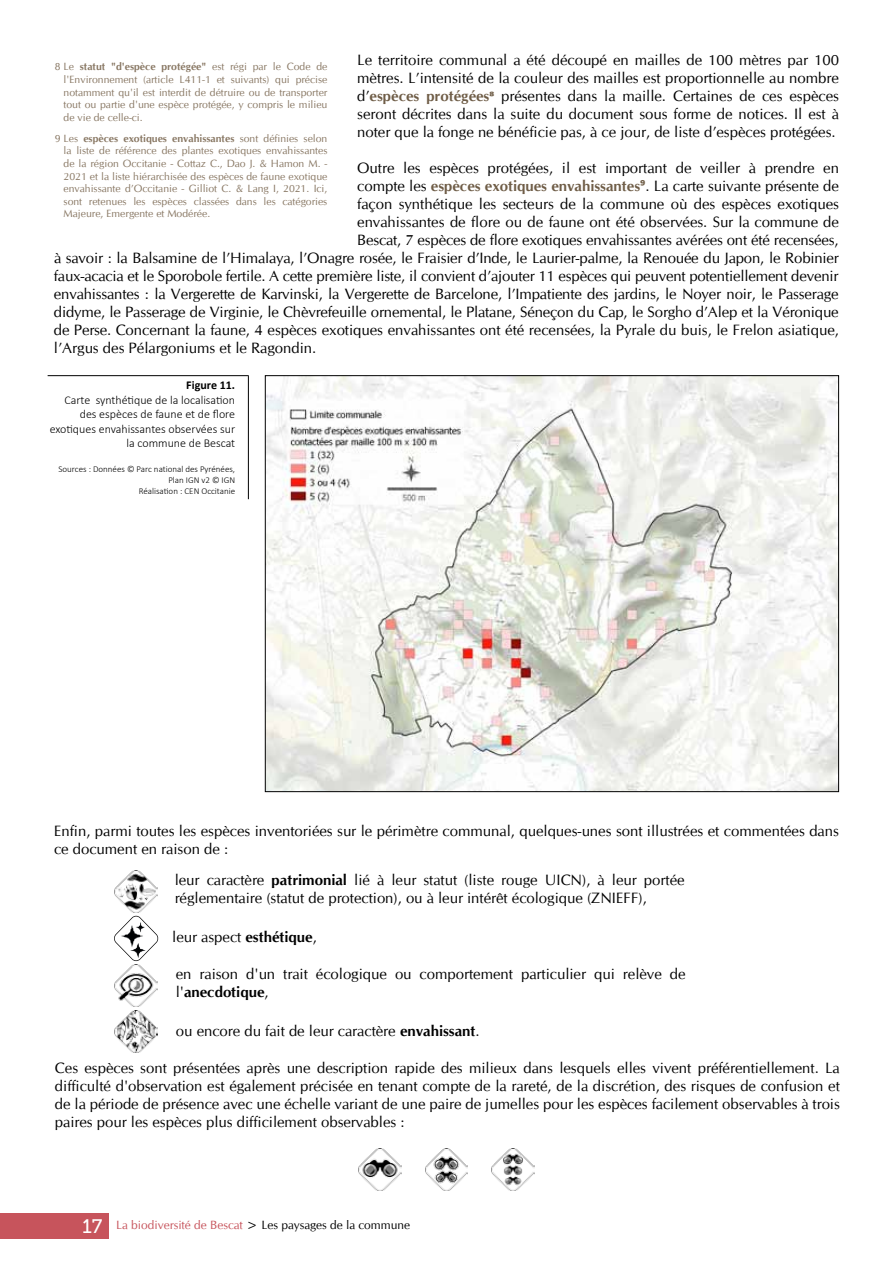
<style>
.page{position:relative;width:893px;height:1263px;background:#fff}
.page>*{position:absolute;margin:0;border:0;box-sizing:border-box;transform-origin:0 0}
.t1{font:15px/18px "CG Omega";color:#000}
.t2{font:300 12px/14.4px "Calibri";color:#000;text-align:right}
.t3{font:12px "CG Omega";color:#000}
.t4{font:700 12px "Calibri";color:#000}
.t5{font:10.5px/12.6px "CG Omega";color:#887763;text-align:justify}
.t6{font:300 9px/10.8px "Calibri";color:#000;text-align:right}
.s1{font-weight:700;color:#6f5d47}
.s2{font-family:"Calibri";font-weight:700;color:#6f5d47}
.s3{font-weight:700}
.s4{font-family:"Museo Slab 500";font-size:19.5px;color:#fff}
.s5{color:#c7545c}
</style>
<div class="page">
<img style="left:267px;top:377px;width:570px;height:413px">
<hr style="left:48px;top:375px;width:201px;height:1px;background:#000">
<hr style="left:248px;top:376px;width:1px;height:123px;background:#000">
<img style="left:115px;top:870px;width:42px;height:42px">
<svg style="left:114px;top:916px;width:45px;height:45px"></svg>
<img style="left:116px;top:921px;width:35px;height:37px">
<img style="left:115px;top:964px;width:42px;height:43px">
<img style="left:115px;top:1010px;width:42px;height:42px">
<img style="left:425px;top:1148px;width:43px;height:43px">
<img style="left:358px;top:1148px;width:43px;height:43px">
<img style="left:492px;top:1148px;width:42px;height:43px">
<div style="left:0;top:1213px;width:108px;height:26px;background:#c7545c"></div>
<p class="t1" style="left:357px;top:51px;width:483px;text-align:justify">Le territoire communal a été découpé en mailles de 100 mètres par 100 mètres. L’intensité de la couleur des mailles est proportionnelle au nombre d’<span class="s1">espèces protégées</span><span class="s2">8</span> présentes dans la maille. Certaines de ces espèces seront décrites dans la suite du document sous forme de notices. Il est à noter que la fonge ne bénéficie pas, à ce jour, de liste d’espèces protégées.</p>
<p class="t1" style="left:357px;top:159px;width:483px">Outre les espèces protégées, il est important de veiller à prendre en</p>
<p class="t1" style="left:357px;top:177px;width:483px">compte les <span class="s1">espèces exotiques envahissantes</span><span class="s2">⁹</span>. La carte suivante présente de</p>
<p class="t1" style="left:357px;top:195px;width:483px">façon synthétique les secteurs de la commune où des espèces exotiques</p>
<p class="t1" style="left:357px;top:213px;width:483px">envahissantes de flore ou de faune ont été observées. Sur la commune de</p>
<p class="t1" style="left:357px;top:231px;width:483px">Bescat, 7 espèces de flore exotiques envahissantes avérées ont été recensées,</p>
<p class="t1" style="left:54px;top:249px;width:786px">à savoir : la Balsamine de l’H imalaya, l’Onagre rosée, le Fraisier d’Inde, le Laurier-palme, la Renouée du Japon, le Robinier</p>
<p class="t1" style="left:54px;top:267px;width:786px">faux-acacia et le Sporobole fertile. A cette première liste, il convient d’ajouter 11 espèces qui peuvent potentiellement devenir</p>
<p class="t1" style="left:54px;top:285px;width:786px">envahissantes : la Vergerette de Karvinski, la Vergerette de Barcelone, l’Impatiente des jardins, le Noyer noir, le Passerage</p>
<p class="t1" style="left:54px;top:303px;width:786px">didyme, le Passerage de Virginie, le Chèvrefeuille ornemental, le Platane, Séneçon du Cap, le Sorgho d’Alep et la Véronique</p>
<p class="t1" style="left:54px;top:321px;width:786px">de Perse. Concernant la faune, 4 espèces exotiques envahissantes ont été recensées, la Pyrale du buis, le Frelon asiatique,</p>
<p class="t1" style="left:54px;top:339px;width:264px">l’Argus des Pélargoniums et le Ragondin.</p>
<p class="t5" style="left:64px;top:61px;width:265px;text-indent:-9px">8 Le <span class="s3">statut "d'espèce protégée"</span> est régi par le Code de l'Environnement (article L411-1 et suivants) qui précise notamment qu'il est interdit de détruire ou de transporter tout ou partie d'une espèce protégée, y compris le milieu de vie de celle-ci.</p>
<p class="t5" style="left:64px;top:132px;width:265px;text-indent:-9px">9 Les <span class="s3">espèces exotiques envahissantes</span> sont définies selon la liste de référence des plantes exotiques envahissantes de la région Occitanie - Cottaz C., Dao J. &amp; Hamon M. - 2021 et la liste hiérarchisée des espèces de faune exotique envahissante d’Occitanie - Gilliot C. &amp; Lang I, 2021. Ici, sont retenues les espèces classées dans les catégories Majeure, Emergente et Modérée.</p>
<p class="t4" style="left:186px;top:377px;width:50px">Figure 11.</p>
<p class="t2" style="left:50px;top:392px;width:187px">Carte synthétique de la localisation des espèces de faune et de flore exotiques envahissantes observées sur la commune de Bescat</p>
<p class="t6" style="left:58px;top:464px;width:178px">Sources : Données © Parc national des Pyrénées,<br>Plan IGN v2 © IGN<br>Réalisation : CEN Occitanie</p>
<p class="t1" style="left:54px;top:822px;width:786px">Enfin, parmi toutes les espèces inventoriées sur le périmètre communal, quelques-unes sont illustrées et commentées dans ce document en raison de :</p>
<p class="t1" style="left:175px;top:871px;width:511px">leur caractère <span class="s3">patrimonial</span> lié à leur statut (liste rouge U ICN), à leur portée réglementaire (statut de protection), ou à leur intérêt écologique (ZNIEFF),</p>
<p class="t1" style="left:172px;top:928px;width:146px">leur aspect <span class="s3">esthétique</span>,</p>
<p class="t1" style="left:176px;top:965px;width:511px">en raison d'un trait écologique ou comportement particulier qui relève de l'<span class="s3">anecdotique</span>,</p>
<p class="t1" style="left:176px;top:1022px;width:305px">ou encore du fait de leur caractère <span class="s3">envahissant</span>.</p>
<p class="t1" style="left:55px;top:1059px;width:786px;text-align:justify">Ces espèces sont présentées après une description rapide des milieux dans lesquels elles vivent préférentiellement. La difficulté d'observation est également précisée en tenant compte de la rareté, de la discrétion, des risques de confusion et de la période de présence avec une échelle variant de une paire de jumelles pour les espèces facilement observables à trois paires pour les espèces plus difficilement observables :</p>
<p class="t3" style="left:83px;top:1218px;width:329px"><span class="s4">17</span> <span class="s5">La biodiversité de Bescat</span> &gt; Les paysages de la commune</p>
</div>
